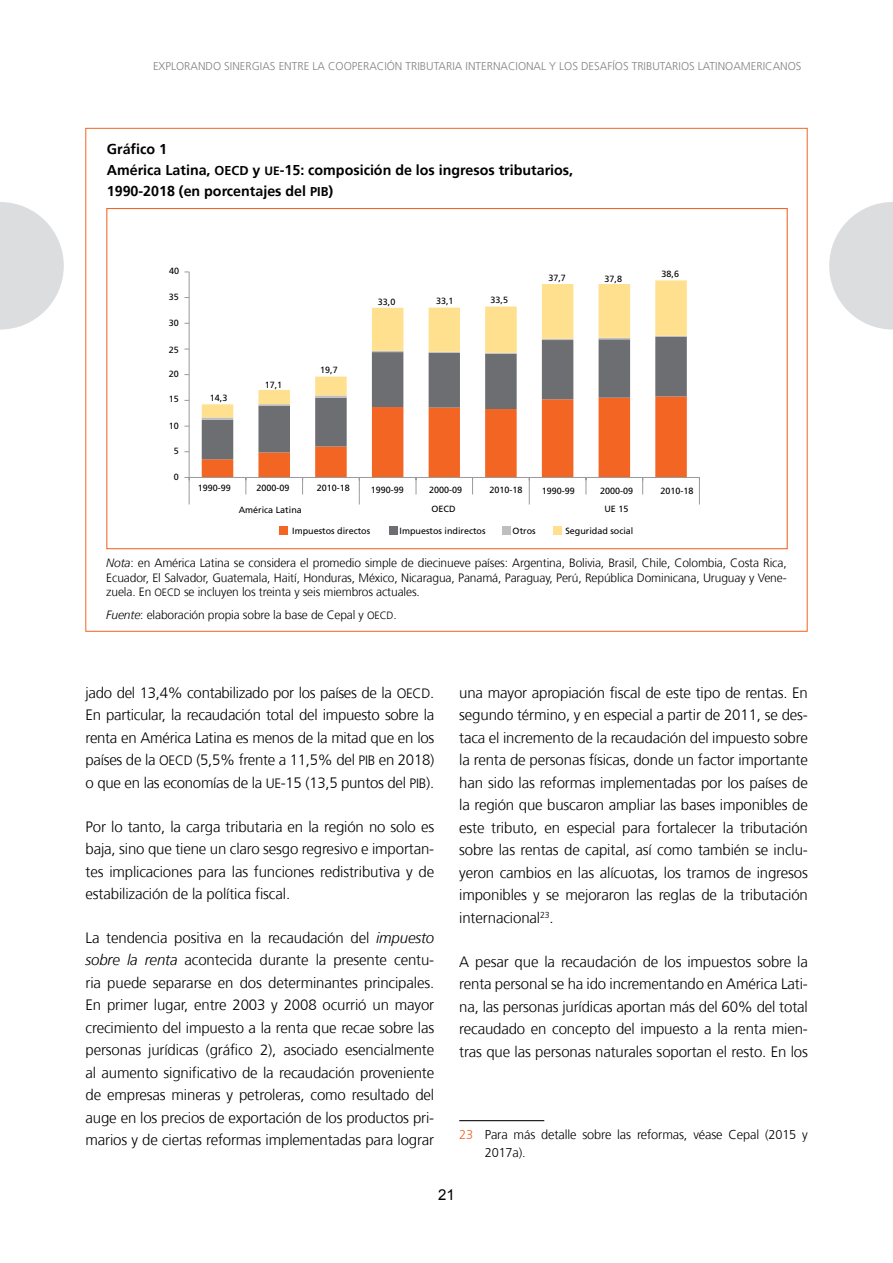
<style>
.page{position:relative;width:893px;height:1263px;background:#fff}
.page>*{position:absolute;margin:0;border:0;box-sizing:border-box;transform-origin:0 0}
.t1{font:300 15px/22.5px "Frutiger";letter-spacing:-.01em;color:#000;text-align:justify}
.t2{font:15px "Arial";color:#000}
.t3{font:700 14.25px/21px "Frutiger";color:#000}
.t4{font:300 12.75px/18px "Frutiger";letter-spacing:-.01em;color:#000}
.t5{font:300 12px/14.4px "Frutiger";letter-spacing:-.01em;color:#000;text-align:justify}
.t6{font:300 11.25px "Frutiger";color:#808285}
.t7{font:9px "Frutiger";color:#000}
.s1{font-size:12.75px}
.s2{font-size:12px}
.s3{font-style:italic}
.s4{font-size:10.5px}
.s5{font-size:13.5px}
.s6{color:#f26522}
</style>
<div class="page">
<svg style="left:0;top:202px;width:64px;height:128px"></svg>
<svg style="left:829px;top:202px;width:64px;height:128px"></svg>
<hr style="left:459px;top:1120px;width:85px;height:1px;background:#000">
<svg style="left:258px;top:280px;width:429px;height:116px"></svg>
<hr style="left:189px;top:272px;width:1px;height:205px;background:#989a9d">
<hr style="left:189px;top:477px;width:510px;height:1px;background:#989a9d">
<svg style="left:184px;top:477px;width:6px;height:27px"></svg>
<svg style="left:202px;top:396px;width:485px;height:108px"></svg>
<svg style="left:699px;top:477px;width:1px;height:27px"></svg>
<div style="left:279px;top:527px;width:8px;height:8px;background:#f26522"></div>
<div style="left:502px;top:527px;width:9px;height:8px;background:#bcbec0"></div>
<div style="left:389px;top:527px;width:8px;height:8px;background:#6d6e71"></div>
<div style="left:553px;top:527px;width:9px;height:8px;background:#ffe08e"></div>
<p class="t6" style="left:153px;top:60px;width:650px">Explorando sinergias entre la cooperación tributaria internacional y los desafíos tributarios latinoamericanos</p>
<p class="t3" style="left:107px;top:138px;width:127px">Gráfico 1<br>América Latina, <span class="s1">OECD</span></p>
<p class="t3" style="left:107px;top:159px;width:468px;text-indent:146px">y <span class="s2">UE</span>-15: composición de los ingresos tributarios,<br>1990-2018 (en porcentajes del <span class="s1">PIB</span>)</p>
<p class="t7" style="left:169px;top:266px;width:12px">40</p>
<p class="t7" style="left:169px;top:291px;width:12px">35</p>
<p class="t7" style="left:169px;top:318px;width:12px">30</p>
<p class="t7" style="left:169px;top:344px;width:12px">25</p>
<p class="t7" style="left:169px;top:369px;width:12px">20</p>
<p class="t7" style="left:169px;top:394px;width:12px">15</p>
<p class="t7" style="left:169px;top:420px;width:12px">10</p>
<p class="t7" style="left:174px;top:446px;width:7px">5</p>
<p class="t7" style="left:174px;top:472px;width:7px">0</p>
<p class="t7" style="left:210px;top:392px;width:19px">14,3</p>
<p class="t7" style="left:265px;top:379px;width:19px">17,1</p>
<p class="t7" style="left:320px;top:364px;width:19px">19,7</p>
<p class="t7" style="left:378px;top:296px;width:19px">33,0</p>
<p class="t7" style="left:436px;top:296px;width:19px">33,1</p>
<p class="t7" style="left:491px;top:295px;width:19px">33,5</p>
<p class="t7" style="left:548px;top:273px;width:19px">37,7</p>
<p class="t7" style="left:605px;top:273px;width:19px">37,8</p>
<p class="t7" style="left:662px;top:269px;width:19px">38,6</p>
<p class="t7" style="left:198px;top:483px;width:35px">1990-99</p>
<p class="t7" style="left:256px;top:483px;width:35px">2000-09</p>
<p class="t7" style="left:317px;top:483px;width:35px">2010-18</p>
<p class="t7" style="left:371px;top:484px;width:35px">1990-99</p>
<p class="t7" style="left:429px;top:484px;width:35px">2000-09</p>
<p class="t7" style="left:490px;top:484px;width:35px">2010-18</p>
<p class="t7" style="left:542px;top:485px;width:35px">1990-99</p>
<p class="t7" style="left:600px;top:485px;width:35px">2000-09</p>
<p class="t7" style="left:660px;top:485px;width:35px">2010-18</p>
<p class="t7" style="left:239px;top:504px;width:65px">América Latina</p>
<p class="t7" style="left:432px;top:504px;width:26px">OECD</p>
<p class="t7" style="left:604px;top:504px;width:26px">UE 15</p>
<p class="t7" style="left:292px;top:525px;width:80px">Impuestos directos</p>
<p class="t7" style="left:399px;top:525px;width:88px">Impuestos indirectos</p>
<p class="t7" style="left:513px;top:525px;width:25px">Otros</p>
<p class="t7" style="left:565px;top:525px;width:70px">Seguridad social</p>
<p class="t5" style="left:106px;top:556px;width:682px"><span class="s3">Nota</span>: en América Latina se considera el promedio simple de diecinueve países: Argentina, Bolivia, Brasil, Chile, Colombia, Costa Rica, Ecuador, El Salvador, Guatemala, Haití, Honduras, México, Nicaragua, Panamá, Paraguay, Perú, República Dominicana, U ruguay y Vene&shy;zuela. En <span class="s4">OECD</span></p>
<p class="t5" style="left:106px;top:581px;width:315px;line-height:23px;text-indent:78px">se incluyen los treinta y seis miembros actuales.<br><span class="s3">Fuente</span>: elaboración propia sobre la base de Cepal y <span class="s4">OECD</span></p>
<p class="t5" style="left:393px;top:608px;width:5px">.</p>
<p class="t1" style="left:86px;top:682px;width:321px">jado del 13,4% contabilizado por los países de la <span class="s5">OECD</span></p>
<p class="t1" style="left:86px;top:682px;width:350px;text-indent:344px">.<br>En particular, la recaudación total del impuesto sobre la renta en América Latina es menos de la mitad que en los países de la <span class="s5">OECD</span></p>
<p class="t1" style="left:86px;top:749px;width:350px;text-align:right">(5,5% frente a 11,5% del <span class="s5">PIB</span> en 2018)<br>o que en las economías de la <span class="s5">UE</span>-15 (13,5 puntos del <span class="s5">PIB</span>).</p>
<p class="t1" style="left:86px;top:815px;width:350px">Por lo tanto, la carga tributaria en la región no solo es baja, sino que tiene un claro sesgo regresivo e importan&shy;tes implicaciones para las funciones redistributiva y de estabilización de la política fiscal.</p>
<p class="t1" style="left:86px;top:927px;width:350px">La tendencia positiva en la recaudación del <span class="s3">impuesto sobre la renta</span> acontecida durante la presente centu&shy;ria puede separarse en dos determinantes principales.<br>En primer lugar, entre 2003 y 2008 ocurrió un mayor crecimiento del impuesto a la renta que recae sobre las personas jurídicas (gráfico 2), asociado esencialmente al aumento significativo de la recaudación proveniente de empresas mineras y petroleras, como resultado del auge en los precios de exportación de los productos pri&shy;marios y de ciertas reformas implementadas para lograr</p>
<p class="t1" style="left:459px;top:682px;width:350px">una mayor apropiación fiscal de este tipo de rentas. En segundo término, y en especial a partir de 2011, se des&shy;taca el incremento de la recaudación del impuesto sobre la renta de personas físicas, donde un factor importante han sido las reformas implementadas por los países de la región que buscaron ampliar las bases imponibles de este tributo, en especial para fortalecer la tributación sobre las rentas de capital, así como también se inclu&shy;yeron cambios en las alícuotas, los tramos de ingresos imponibles y se mejoraron las reglas de la tributación internacional<sup>23</sup>.</p>
<p class="t1" style="left:459px;top:950px;width:350px">A pesar que la recaudación de los impuestos sobre la renta personal se ha ido incrementando en América Lati&shy;na, las personas jurídicas aportan más del 60% del total recaudado en concepto del impuesto a la renta mien&shy;tras que las personas naturales soportan el resto. En los</p>
<p class="t4" style="left:485px;top:1125px;width:325px;text-indent:-26px"><span class="s6">23</span> Para más detalle sobre las reformas, véase Cepal (2015 y<br>2017a).</p>
<p class="t2" style="left:438px;top:1185px;width:18px">21</p>
</div>
